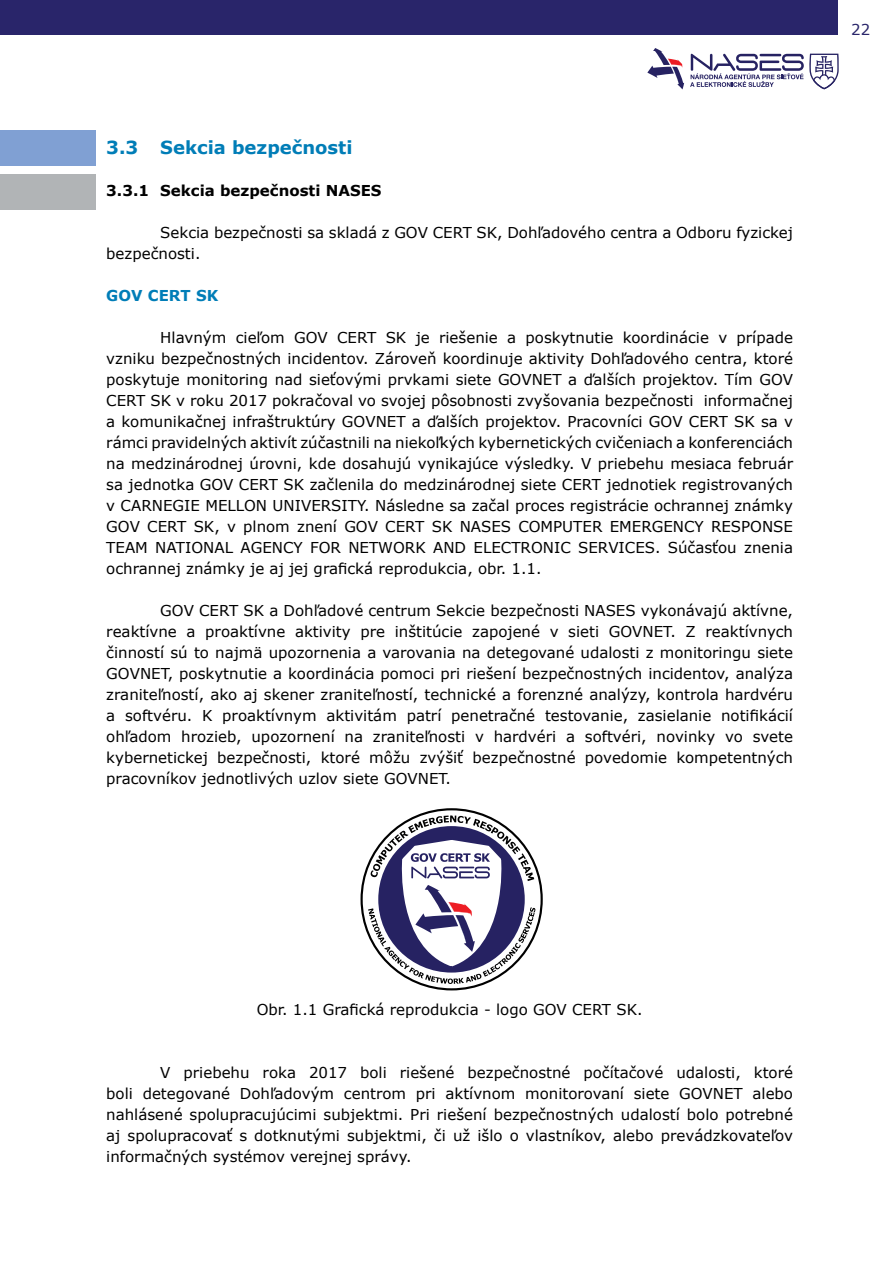
<style>
.page{position:relative;width:893px;height:1263px;background:#fff}
.page>*{position:absolute;margin:0;border:0;box-sizing:border-box;transform-origin:0 0}
.t1{font:700 18px "Verdana";color:#007db7}
.t2{font:15px/21px "Verdana";color:#000;text-align:justify}
.t3{font:700 15px "Verdana";color:#000}
.t4{font:700 15px "Verdana";color:#007db7}
.t5{font:15px "Verdana";color:#29256a}
</style>
<div class="page">
<div style="left:0;top:0;width:838px;height:35px;background:#29256a"></div>
<svg style="left:647px;top:48px;width:37px;height:41px"></svg>
<svg style="left:690px;top:54px;width:149px;height:35px"></svg>
<div style="left:0;top:130px;width:96px;height:35px;background:#80a0d3"></div>
<div style="left:0;top:174px;width:96px;height:35px;background:#b1b4b6"></div>
<svg style="left:362px;top:809px;width:180px;height:180px"></svg>
<svg style="left:368px;top:808px;width:167px;height:176px"></svg>
<p class="t1" style="left:106px;top:135px;width:248px">3.3 Sekcia bezpečnosti</p>
<p class="t3" style="left:106px;top:180px;width:277px">3.3.1 Sekcia bezpečnosti NASES</p>
<p class="t2" style="left:106px;top:222px;width:688px;text-indent:54px">Sekcia bezpečnosti sa skladá z GOV CERT SK, Dohľadového centra a Odboru fyzickej bezpečnosti.</p>
<p class="t4" style="left:106px;top:285px;width:113px">GOV CERT SK</p>
<p class="t2" style="left:106px;top:327px;width:688px;text-indent:54px">Hlavným cieľom GOV CERT SK je riešenie a poskytnutie koordinácie v prípade vzniku bezpečnostných incidentov. Zároveň koordinuje aktivity Dohľadového centra, ktoré poskytuje monitoring nad sieťovými prvkami siete GOVNET a ďalších projektov. Tím GOV CERT SK v roku 2017 pokračoval vo svojej pôsobnosti zvyšovania bezpečnosti informačnej a komunikačnej infraštruktúry GOVNET a ďalších projektov. Pracovníci GOV CERT SK sa v rámci pravidelných aktivít zúčastnili na niekoľkých kybernetických cvičeniach a konferenciách na medzinárodnej úrovni, kde dosahujú vynikajúce výsledky. V priebehu mesiaca február sa jednotka GOV CERT SK začlenila do medzinárodnej siete CERT jednotiek registrovaných v CARNEGIE MELLON UNIVERSITY. Následne sa začal proces registrácie ochrannej známky GOV CERT SK, v plnom znení GOV CERT SK NASES COMPUTER EMERGENCY RESPONSE TEAM NATIONAL AGENCY FOR NETWORK AND ELECTRONIC SERVICES. Súčasťou znenia ochrannej známky je aj jej grafická reprodukcia, obr. 1.1.</p>
<p class="t2" style="left:106px;top:600px;width:688px;text-indent:54px">GOV CERT SK a Dohľadové centrum Sekcie bezpečnosti NASES vykonávajú aktívne, reaktívne a proaktívne aktivity pre inštitúcie zapojené v sieti GOVNET. Z reaktívnych činností sú to najmä upozornenia a varovania na detegované udalosti z monitoringu siete GOVNET, poskytnutie a koordinácia pomoci pri riešení bezpečnostných incidentov, analýza zraniteľností, ako aj skener zraniteľností, technické a forenzné analýzy, kontrola hardvéru a softvéru. K proaktívnym aktivitám patrí penetračné testovanie, zasielanie notifikácií ohľadom hrozieb, upozornení na zraniteľnosti v hardvéri a softvéri, novinky vo svete kybernetickej bezpečnosti, ktoré môžu zvýšiť bezpečnostné povedomie kompetentných pracovníkov jednotlivých uzlov siete GOVNET.</p>
<p class="t5" style="left:851px;top:19px;width:21px">22</p>
<p class="t2" style="left:257px;top:999px;width:387px">Obr. 1.1 Grafická reprodukcia - logo GOV CERT SK.</p>
<p class="t2" style="left:106px;top:1062px;width:688px;text-indent:54px">V priebehu roka 2017 boli riešené bezpečnostné počítačové udalosti, ktoré boli detegované Dohľadovým centrom pri aktívnom monitorovaní siete GOVNET alebo nahlásené spolupracujúcimi subjektmi. Pri riešení bezpečnostných udalostí bolo potrebné aj spolupracovať s dotknutými subjektmi, či už išlo o vlastníkov, alebo prevádzkovateľov informačných systémov verejnej správy.</p>
</div>
